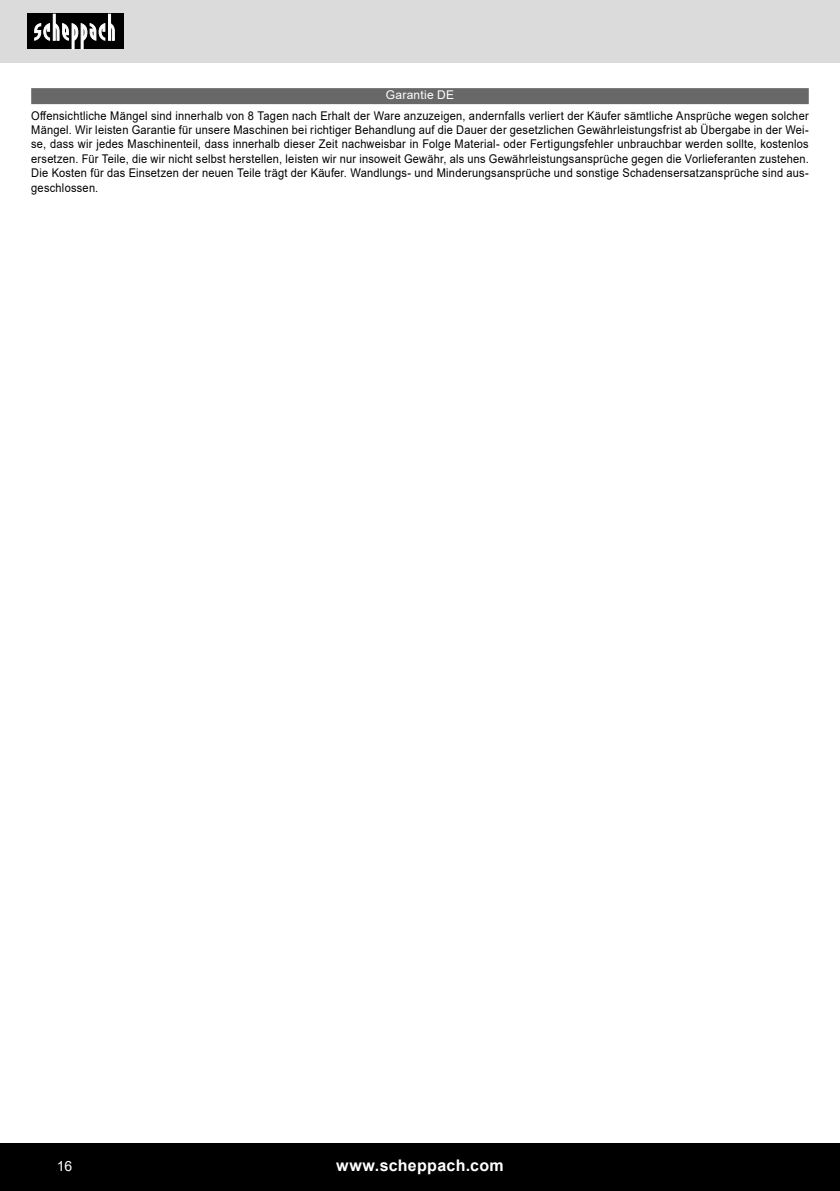
<style>
.page{position:relative;width:840px;height:1191px;background:#fff}
.page>*{position:absolute;margin:0;border:0;box-sizing:border-box;transform-origin:0 0}
.t1{font:700 16px "Arial";letter-spacing:.02em;color:#fff}
.t2{font:14px "Arial";color:#fff}
.t3{font:12px/14.4px "Arial";letter-spacing:.02em;color:#000;text-align:justify;scale:.92 1}
.t4{font:12px "Arial";letter-spacing:.025em;color:#fff}
</style>
<div class="page">
<div style="left:0;top:0;width:839px;height:63px;background:#dbdbdb"></div>
<div style="left:0;top:1143px;width:839px;height:48px;background:#000"></div>
<div style="left:27px;top:14px;width:96px;height:35px;background:#000"></div>
<svg style="left:34px;top:14px;width:81px;height:35px"></svg>
<div style="left:31px;top:88px;width:777px;height:16px;background:#686868"></div>
<p class="t4" style="left:385px;top:87px;width:70px">Garantie DE</p>
<p class="t3" style="left:31px;top:108px;width:846px">Offensichtliche Mängel sind innerhalb von 8 Tagen nach Erhalt der Ware anzuzeigen, andernfalls verliert der Käufer sämtliche Ansprüche wegen solcher Mängel. Wir leisten Garantie für unsere Maschinen bei richtiger Behandlung auf die Dauer der gesetzlichen Gewährleistungsfrist ab Übergabe in der Wei&shy;se, dass wir jedes Maschinenteil, dass innerhalb dieser Zeit nachweisbar in Folge Material- oder Fertigungsfehler unbrauchbar werden sollte, kostenlos ersetzen. Für Teile, die wir nicht selbst herstellen, leisten wir nur insoweit Gewähr, als uns Gewährleistungsansprüche gegen die Vorlieferanten zustehen.<br>Die Kosten für das Einsetzen der neuen Teile trägt der Käufer. Wandlungs- und Minderungsansprüche und sonstige Schadensersatzansprüche sind aus&shy;geschlossen.</p>
<p class="t2" style="left:57px;top:1156px;width:17px">16</p>
<h1 class="t1" style="left:336px;top:1154px;width:169px">www.scheppach.com</h1>
</div>
